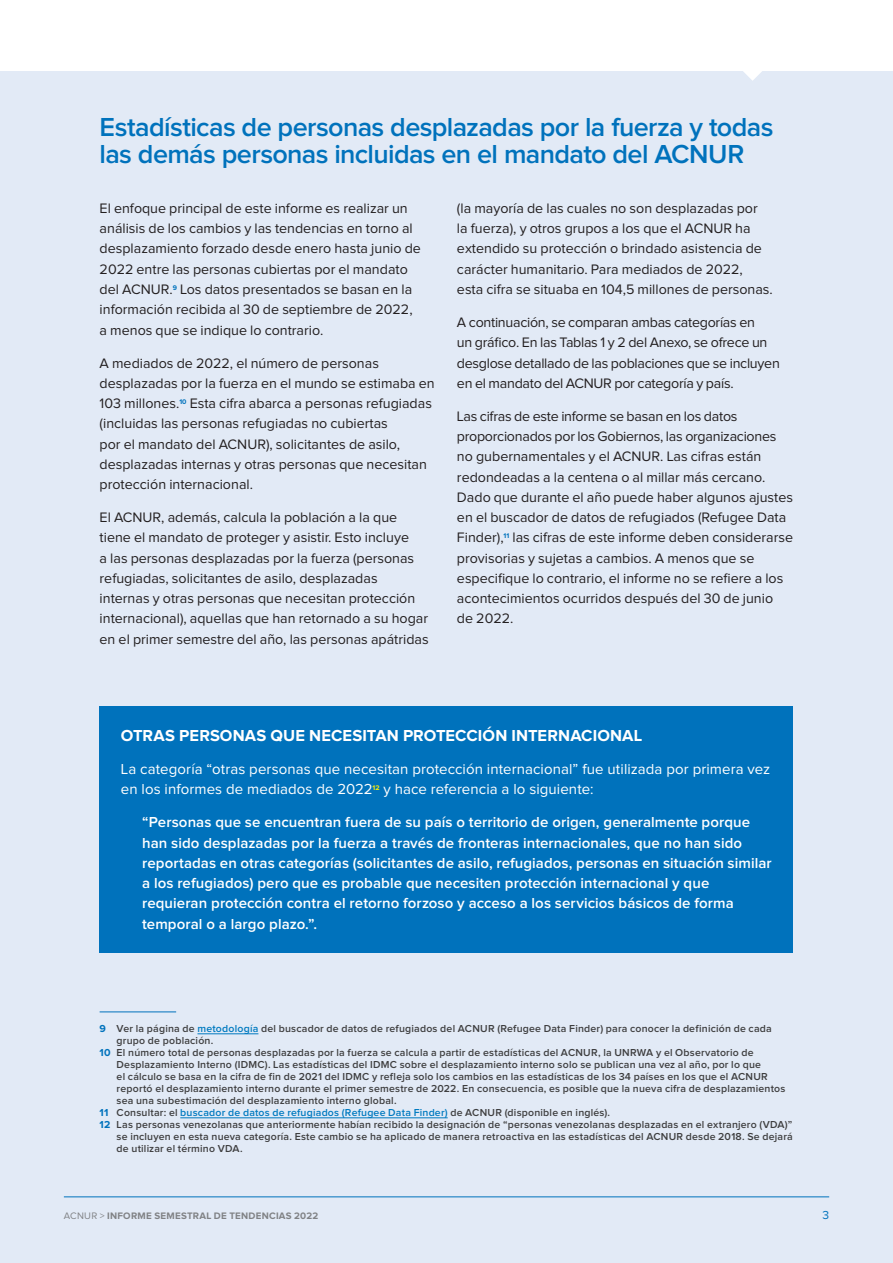
<style>
.page{position:relative;width:893px;height:1263px;background:#fff}
.page>*{position:absolute;margin:0;border:0;box-sizing:border-box;transform-origin:0 0}
.h3_title_Blue{font:600 27px/27px "Proxima Nova";letter-spacing:-.025em;color:#0072bc}
._22_-_box_light_blue{font:700 16.5px "Proxima Nova";letter-spacing:.005em;color:#fff}
._2020___BOX___light{font:600 15px/20.2px "Proxima Nova";letter-spacing:.005em;color:#fff}
._2020___BOX___light-2{font:15px/20.2px "Proxima Nova";letter-spacing:.005em;color:#fff}
.normalText_word{font:14.25px/20.2px "Proxima Nova";color:#231f20}
.normalText_word-2{font:14.25px/20.2px "Proxima Nova";letter-spacing:-.02em;color:#231f20}
.t1{font:12px "Proxima Nova";color:#0072bc}
.Footnote{font:600 10.5px/12px "Proxima Nova";letter-spacing:.02em;color:#3e3e3f}
.Footnote-2{font:600 10.5px "Proxima Nova";letter-spacing:.02em;color:#007ac0}
.t2{font:700 9.75px "Proxima Nova";letter-spacing:.025em;color:#808285}
.s1{font-weight:700;color:#0072bc}
.s2{color:#007ac0}
.s3{color:#3e3e3f}
.s4{font-weight:400}
</style>
<div class="page">
<div style="left:0;top:71px;width:893px;height:1192px;background:#e2eaf6"></div>
<hr style="left:100px;top:1012px;width:76px;height:1px;background:#0072bc">
<hr style="left:197px;top:1033px;width:61px;height:1px;background:#007ac0">
<hr style="left:180px;top:1117px;width:268px;height:1px;background:#007ac0">
<div style="left:100px;top:707px;width:693px;height:59px;background:#0072bc"></div>
<div style="left:100px;top:741px;width:693px;height:78px;background:#0072bc"></div>
<div style="left:100px;top:794px;width:693px;height:159px;background:#0072bc"></div>
<svg style="left:743px;top:71px;width:19px;height:10px"></svg>
<hr style="left:64px;top:1196px;width:765px;height:1px;background:#0072bc">
<p class="h3_title_Blue" style="left:100px;top:115px;width:675px">Estadísticas de personas desplazadas por la fuerza y todas las demás personas incluidas en el mandato del ACNUR</p>
<p class="normalText_word" style="left:100px;top:199px;width:323px">El enfoque principal de este informe es realizar un análisis de los cambios y las tendencias en torno al desplazamiento forzado desde enero hasta junio de 2022 entre las personas cubiertas por el mandato del ACNUR.<sup>9</sup> Los datos presentados se basan en la información recibida al 30 de septiembre de 2022, a menos que se indique lo contrario.</p>
<p class="normalText_word" style="left:100px;top:353px;width:337px">A mediados de 2022, el número de personas desplazadas por la fuerza en el mundo se estimaba en 103 millones.<sup>10</sup> Esta cifra abarca a personas refugiadas (incluidas las personas refugiadas no cubiertas<br>por el mandato del ACNUR), solicitantes de asilo, desplazadas internas y otras personas que necesitan protección internacional.</p>
<p class="normalText_word" style="left:100px;top:508px;width:331px">El ACNUR, además, calcula la población a la que tiene el mandato de proteger y asistir. Esto incluye<br>a las personas desplazadas por la fuerza (personas refugiadas, solicitantes de asilo, desplazadas internas y otras personas que necesitan protección internacional), aquellas que han retornado a su hogar en el primer semestre del año, las personas apátridas</p>
<p class="normalText_word" style="left:457px;top:199px;width:317px">(la mayoría de las cuales no son desplazadas por<br>la fuerza), y otros grupos a los que el ACNUR ha extendido su protección o brindado asistencia de carácter humanitario. Para mediados de 2022,<br>esta cifra se situaba en 104,5 millones de personas.</p>
<p class="normalText_word-2" style="left:457px;top:313px;width:324px">A continuación, se comparan ambas categorías en<br>un gráfico. En las Tablas 1 y 2 del Anexo, se ofrece un desglose detallado de las poblaciones que se incluyen en el mandato del ACNUR por categoría y país.</p>
<p class="normalText_word" style="left:457px;top:406px;width:338px">Las cifras de este informe se basan en los datos proporcionados por los Gobiernos, las organizaciones no gubernamentales y el ACNUR. Las cifras están redondeadas a la centena o al millar más cercano.<br>Dado que durante el año puede haber algunos ajustes en el buscador de datos de refugiados (Refugee Data Finder),<sup>11</sup> las cifras de este informe deben considerarse provisorias y sujetas a cambios. A menos que se especifique lo contrario, el informe no se refiere a los acontecimientos ocurridos después del 30 de junio<br>de 2022.</p>
<p class="_22_-_box_light_blue" style="left:121px;top:726px;width:523px">OTRAS PERSONAS QUE NECESITAN PROTECCIÓN INTERNACIONAL</p>
<p class="_2020___BOX___light-2" style="left:121px;top:760px;width:651px">La categoría “otras personas que necesitan protección internacional” fue utilizada por primera vez en los informes de mediados de 2022<sup>12</sup> y hace referencia a lo siguiente:</p>
<p class="_2020___BOX___light" style="left:142px;top:813px;width:631px">“Personas que se encuentran fuera de su país o territorio de origen, generalmente porque han sido desplazadas por la fuerza a través de fronteras internacionales, que no han sido reportadas en otras categorías (solicitantes de asilo, refugiados, personas en situación similar a los refugiados) pero que es probable que necesiten protección internacional y que requieran protección contra el retorno forzoso y acceso a los servicios básicos de forma temporal o a largo plazo.”.</p>
<p class="Footnote" style="left:117px;top:1023px;width:657px;text-indent:-17px"><span class="s1">9</span> Ver la página de <span class="s2">metodología</span> del buscador de datos de refugiados del ACNUR (Refugee Data Finder) para conocer la definición de cada grupo de población.</p>
<p class="Footnote" style="left:117px;top:1047px;width:670px;text-indent:-17px"><span class="s1">10</span> El número total de personas desplazadas por la fuerza se calcula a partir de estadísticas del ACNUR, la UNRWA y el Observatorio de Desplazamiento Interno (IDMC). Las estadísticas del IDMC sobre el desplazamiento interno solo se publican una vez al año, por lo que<br>el cálculo se basa en la cifra de fin de 2021 del IDMC y refleja solo los cambios en las estadísticas de los 34 países en los que el ACNUR reportó el desplazamiento interno durante el primer semestre de 2022. En consecuencia, es posible que la nueva cifra de desplazamientos sea una subestimación del desplazamiento interno global.</p>
<p class="Footnote-2" style="left:100px;top:1108px;width:512px"><span class="s1">11</span> <span class="s3">Consultar: el</span> buscador de datos de refugiados (Refugee Data Finder) <span class="s3">de ACNUR (disponible en inglés).</span></p>
<p class="Footnote" style="left:117px;top:1119px;width:678px;text-align:justify;text-indent:-17px"><span class="s1">12</span> Las personas venezolanas que anteriormente habían recibido la designación de “personas venezolanas desplazadas en el extranjero (VDA)” se incluyen en esta nueva categoría. Este cambio se ha aplicado de manera retroactiva en las estadísticas del ACNUR desde 2018. Se dejará de utilizar el término VDA.</p>
<p class="t2" style="left:64px;top:1210px;width:256px"><span class="s4">ACNUR &gt;</span> INFORME SEMESTRAL DE TENDENCIAS 2022</p>
<p class="t1" style="left:822px;top:1209px;width:8px">3</p>
</div>
